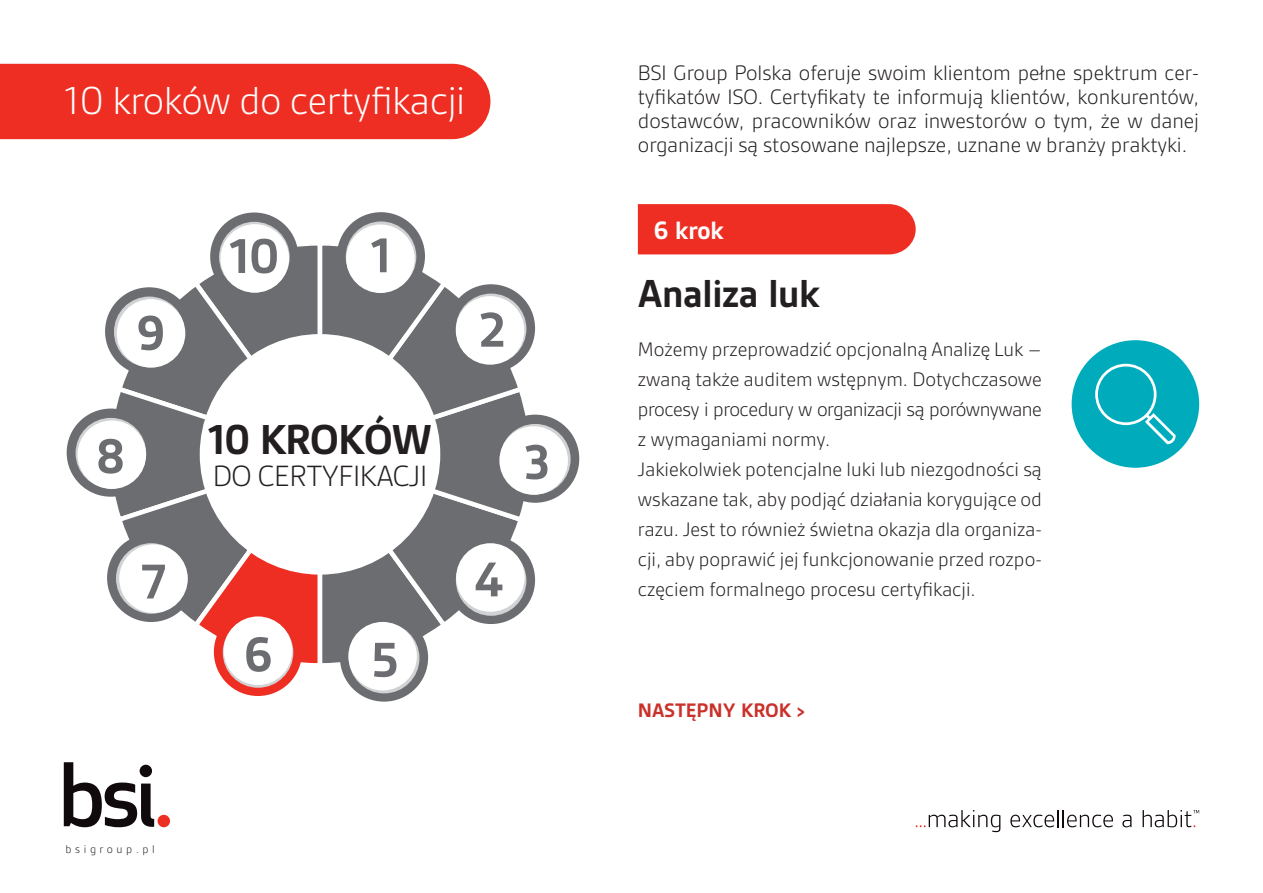
<style>
.page{position:relative;width:1263px;height:893px;background:#fff}
.page>*{position:absolute;margin:0;border:0;box-sizing:border-box;transform-origin:0 0}
.lead{font:700 52.5px "BSI Gesta";color:#6c6d70}
.lead-2{font:700 45px "BSI Gesta";letter-spacing:-.02em;color:#231f20}
.t1{font:300 42px "BSI Gesta";letter-spacing:-.01em;color:#fff}
.lead-3{font:700 42px "BSI Gesta";letter-spacing:-.01em;color:#231f20}
.lead-4{font:300 31.5px "BSI Gesta";letter-spacing:-.01em;color:#231f20}
.lead_mniejszy{font:700 27px "BSI Gesta";color:#fff}
.t2{font:300 22.5px/24px "BSI Gesta";color:#231f20;text-align:justify}
.lead_mniejszy-2{font:300 21px/30px "BSI Gesta";color:#231f20;text-align:justify}
.lead_mniejszy-3{font:700 21px "BSI Gesta";color:#c9312b}
.t3{font:300 12px "BSI Gesta";letter-spacing:.3em;color:#231f20}
</style>
<div class="page">
<svg style="left:105px;top:240px;width:430px;height:430px"></svg>
<div style="left:337px;top:212px;width:88px;height:88px;background:#6c6d70;border-radius:50%"></div>
<svg style="left:346px;top:221px;width:70px;height:71px"></svg>
<div style="left:447px;top:284px;width:88px;height:88px;background:#6c6d70;border-radius:50%"></div>
<svg style="left:456px;top:294px;width:70px;height:70px"></svg>
<div style="left:491px;top:415px;width:88px;height:88px;background:#6c6d70;border-radius:50%"></div>
<svg style="left:500px;top:424px;width:71px;height:70px"></svg>
<div style="left:447px;top:536px;width:88px;height:88px;background:#6c6d70;border-radius:50%"></div>
<div style="left:456px;top:545px;width:70px;height:71px;background:#d1d2d4;border-radius:50%"></div>
<div style="left:340px;top:613px;width:88px;height:89px;background:#6c6d70;border-radius:50%"></div>
<svg style="left:349px;top:623px;width:70px;height:70px"></svg>
<div style="left:214px;top:608px;width:88px;height:88px;background:#ee2e22;border-radius:50%"></div>
<svg style="left:223px;top:617px;width:70px;height:71px"></svg>
<div style="left:107px;top:534px;width:88px;height:88px;background:#6c6d70;border-radius:50%"></div>
<svg style="left:116px;top:543px;width:71px;height:71px"></svg>
<div style="left:67px;top:409px;width:88px;height:88px;background:#6c6d70;border-radius:50%"></div>
<svg style="left:76px;top:418px;width:70px;height:70px"></svg>
<div style="left:105px;top:287px;width:88px;height:88px;background:#6c6d70;border-radius:50%"></div>
<svg style="left:114px;top:297px;width:71px;height:70px"></svg>
<div style="left:210px;top:212px;width:88px;height:89px;background:#6c6d70;border-radius:50%"></div>
<svg style="left:219px;top:222px;width:71px;height:70px"></svg>
<div style="left:200px;top:334px;width:240px;height:241px;background:#fff;border-radius:50%"></div>
<div style="left:346px;top:224px;width:69px;height:69px;background:#fff;border-radius:50%"></div>
<div style="left:456px;top:296px;width:68px;height:69px;background:#fff;border-radius:50%"></div>
<div style="left:499px;top:426px;width:69px;height:69px;background:#fff;border-radius:50%"></div>
<div style="left:456px;top:543px;width:69px;height:69px;background:#fff;border-radius:50%"></div>
<div style="left:348px;top:622px;width:69px;height:68px;background:#fff;border-radius:50%"></div>
<div style="left:224px;top:616px;width:68px;height:69px;background:#fff;border-radius:50%"></div>
<div style="left:119px;top:544px;width:69px;height:69px;background:#fff;border-radius:50%"></div>
<div style="left:78px;top:420px;width:68px;height:69px;background:#fff;border-radius:50%"></div>
<div style="left:117px;top:299px;width:68px;height:69px;background:#fff;border-radius:50%"></div>
<div style="left:220px;top:224px;width:69px;height:69px;background:#fff;border-radius:50%"></div>
<svg style="left:64px;top:762px;width:90px;height:65px"></svg>
<div style="left:158px;top:815px;width:12px;height:12px;background:#ee2e22;border-radius:50%"></div>
<svg style="left:916px;top:810px;width:84px;height:22px"></svg>
<svg style="left:1010px;top:810px;width:103px;height:17px"></svg>
<svg style="left:1122px;top:815px;width:9px;height:12px"></svg>
<svg style="left:1142px;top:810px;width:57px;height:17px"></svg>
<div style="left:0;top:64px;width:490px;height:75px;background:#ee2e22"></div>
<div style="left:638px;top:204px;width:278px;height:50px;background:#ee2e22"></div>
<div style="left:1071px;top:340px;width:128px;height:128px;background:#00acbc;border-radius:50%"></div>
<svg style="left:1095px;top:364px;width:80px;height:80px"></svg>
<h3 class="t1" style="left:64px;top:78px;width:403px">10 kroków do certyfikacji</h3>
<p class="lead" style="left:137px;top:304px;width:30px">9</p>
<p class="lead" style="left:229px;top:227px;width:51px">10</p>
<p class="lead" style="left:371px;top:227px;width:22px">1</p>
<p class="lead" style="left:478px;top:301px;width:29px">2</p>
<p class="lead-2" style="left:208px;top:415px;width:225px">10 KROKÓW</p>
<p class="lead-4" style="left:213px;top:460px;width:216px">DO CERTYFIKACJI</p>
<p class="lead" style="left:96px;top:428px;width:30px">8</p>
<p class="lead" style="left:524px;top:433px;width:27px">3</p>
<p class="lead" style="left:141px;top:553px;width:26px">7</p>
<p class="lead" style="left:474px;top:551px;width:30px">4</p>
<p class="t3" style="left:66px;top:843px;width:91px">bsigroup.pl</p>
<h1 class="lead" style="left:244px;top:626px;width:30px">6</h1>
<h1 class="lead" style="left:371px;top:631px;width:29px">5</h1>
<p class="t2" style="left:638px;top:61px;width:563px">BSI Group Polska oferuje swoim klientom pełne spektrum cer&shy;tyfikatów ISO. Certyfikaty te informują klientów, konkurentów, dostawców, pracowników oraz inwestorów o tym, że w danej organizacji są stosowane najlepsze, uznane w branży praktyki.</p>
<p class="lead_mniejszy" style="left:654px;top:216px;width:72px">6 krok</p>
<p class="lead-3" style="left:638px;top:271px;width:183px">Analiza luk</p>
<p class="lead_mniejszy-2" style="left:638px;top:334px;width:405px">Możemy przeprowadzić opcjonalną Analizę Luk – zwaną także auditem wstępnym. Dotychczasowe procesy i procedury w organizacji są porównywane z wymaganiami normy.</p>
<p class="lead_mniejszy-2" style="left:638px;top:454px;width:405px">Jakiekolwiek potencjalne luki lub niezgodności są wskazane tak, aby podjąć działania korygujące od razu. Jest to również świetna okazja dla organiza&shy;cji, aby poprawić jej funkcjonowanie przed rozpo&shy;częciem formalnego procesu certyfikacji.</p>
<p class="lead_mniejszy-3" style="left:638px;top:699px;width:169px">NASTĘPNY KROK &gt;</p>
</div>
